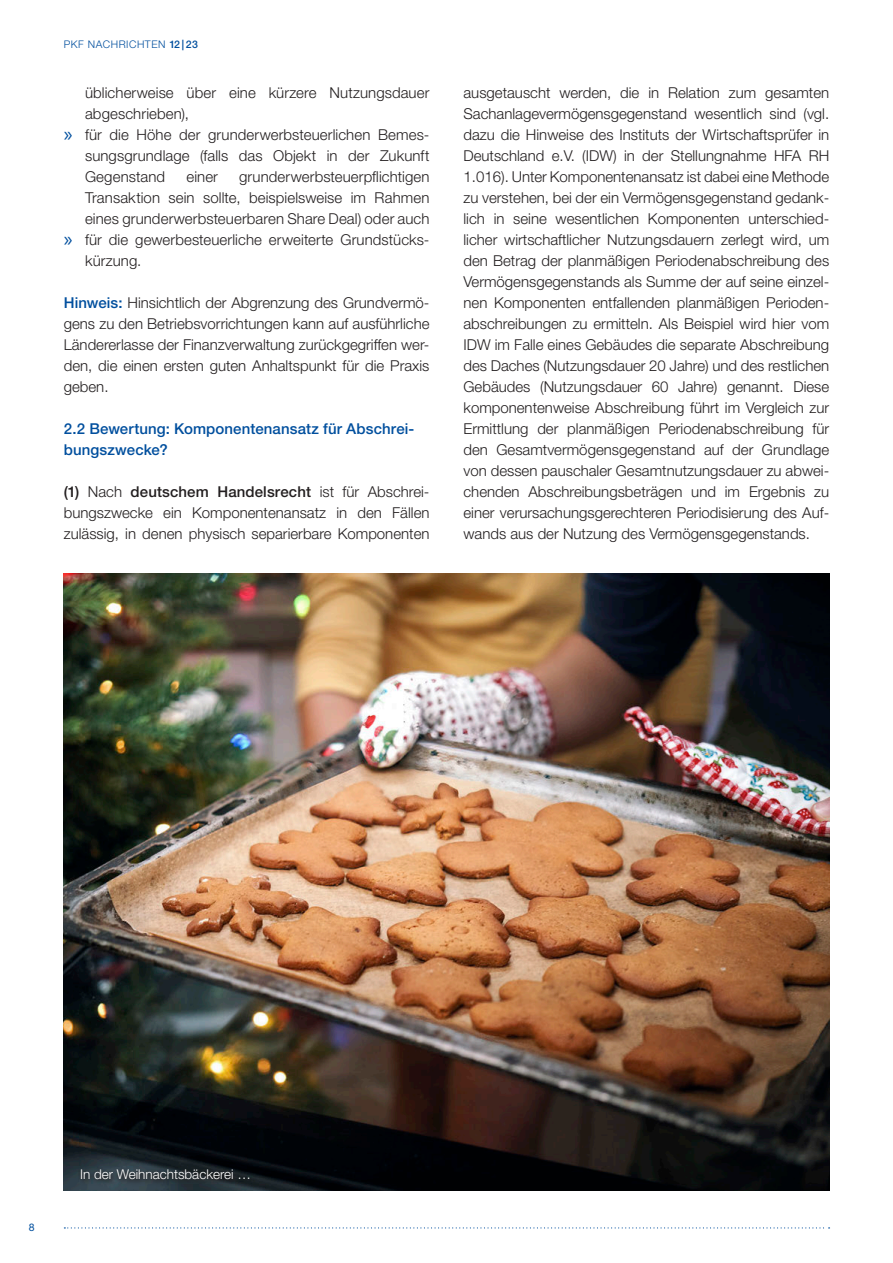
<style>
.page{position:relative;width:893px;height:1263px;background:#fff}
.page>*{position:absolute;margin:0;border:0;box-sizing:border-box;transform-origin:0 0}
.Copy_Fließtext{font:300 15px/21px "Helvetica Neue LT Std";letter-spacing:.005em;color:#231f20;text-align:justify}
.Zwischentitel{font:500 15px/21px "Helvetica Neue LT Std";letter-spacing:.01em;color:#014f9e}
.BU{font:300 13.5px "Helvetica Neue LT Std";color:#fff}
.t1{font:300 10.5px "Helvetica Neue LT Std";letter-spacing:.05em;color:#014f9e}
.t2{font:10.5px "Helvetica Neue LT Std";color:#014f9e}
.s1{font-weight:500}
.s2{font-family:"Myriad Pro";font-weight:400;font-size:21px;color:#014f9e}
.s3{font-weight:500;color:#014f9e}
</style>
<div class="page">
<img style="left:63px;top:573px;width:766px;height:618px">
<svg style="left:64px;top:1227px;width:766px;height:1px"></svg>
<div style="left:80px;top:1168px;width:176px;height:18px;background:#231f20;opacity:.89"></div>
<div style="left:78px;top:1166px;width:175px;height:16px;background:#231f20;opacity:.89"></div>
<p class="t1" style="left:64px;top:38px;width:136px">PKF NACHRICHTEN <span class="s1">12 | 23</span></p>
<p class="Copy_Fließtext" style="left:85px;top:81px;width:346px">üblicherweise über eine kürzere Nutzungsdauer abgeschrieben),</p>
<p class="Copy_Fließtext" style="left:85px;top:123px;width:346px;text-indent:-21px"><span class="s2">»</span> für die Höhe der grunderwerbsteuerlichen Bemes&shy;sungsgrundlage (falls das Objekt in der Zukunft Gegenstand</p>
<p class="Copy_Fließtext" style="left:85px;top:165px;width:346px;text-indent:154px">grunderwerbsteuerpflichtigen Transaktion sein sollte, beispielsweise im Rahmen eines grunderwerbsteuerbaren Share Deal) oder auch</p>
<p class="Copy_Fließtext" style="left:85px;top:228px;width:346px;text-indent:-21px"><span class="s2">»</span> für die gewerbesteuerliche erweiterte Grundstücks&shy;kürzung.</p>
<p class="Copy_Fließtext" style="left:64px;top:291px;width:367px"><span class="s3">Hinweis:</span> Hinsichtlich der Abgrenzung des Grundvermö&shy;gens zu den Betriebsvorrichtungen kann auf ausführliche Ländererlasse der Finanzverwaltung zurückgegriffen wer&shy;den, die einen ersten guten Anhaltspunkt für die Praxis geben.</p>
<p class="Zwischentitel" style="left:64px;top:418px;width:352px">2.2 Bewertung: Komponentenansatz für Abschrei&shy;bungszwecke?</p>
<p class="Copy_Fließtext" style="left:64px;top:480px;width:367px"><span class="s1">(1)</span> Nach <span class="s1">deutschem Handelsrecht</span> ist für Abschrei&shy;bungszwecke ein Komponentenansatz in den Fällen zulässig, in denen physisch separierbare Komponenten</p>
<p class="Copy_Fließtext" style="left:186px;top:165px;width:33px">einer</p>
<p class="Copy_Fließtext" style="left:463px;top:81px;width:367px">ausgetauscht werden, die in Relation zum gesamten Sachanlagevermögensgegenstand wesentlich sind (vgl. dazu die Hinweise des Instituts der Wirtschaftsprüfer in Deutschland e.V. (IDW) in der Stellungnahme HFA RH 1.016). Unter Komponentenansatz ist dabei eine Methode zu verstehen, bei der ein Vermögensgegenstand gedank&shy;lich in seine wesentlichen Komponenten unterschied&shy;licher wirtschaftlicher Nutzungsdauern zerlegt wird, um den Betrag der planmäßigen Periodenabschreibung des Vermögensgegenstands als Summe der auf seine einzel&shy;nen Komponenten entfallenden planmäßigen Perioden&shy;abschreibungen zu ermitteln. Als Beispiel wird hier vom IDW im Falle eines Gebäudes die separate Abschreibung des Daches (Nutzungsdauer 20 Jahre) und des restlichen Gebäudes (Nutzungsdauer 60 Jahre) genannt. Diese komponentenweise Abschreibung führt im Vergleich zur Ermittlung der planmäßigen Periodenabschreibung für den Gesamtvermögensgegenstand auf der Grundlage von dessen pauschaler Gesamtnutzungsdauer zu abwei&shy;chenden Abschreibungsbeträgen und im Ergebnis zu einer verursachungsgerechteren Periodisierung des Auf&shy;wands aus der Nutzung des Vermögensgegenstands.</p>
<p class="t2" style="left:29px;top:1220px;width:7px">8</p>
<p class="BU" style="left:80px;top:1166px;width:172px">In der Weihnachtsbäckerei …</p>
</div>
